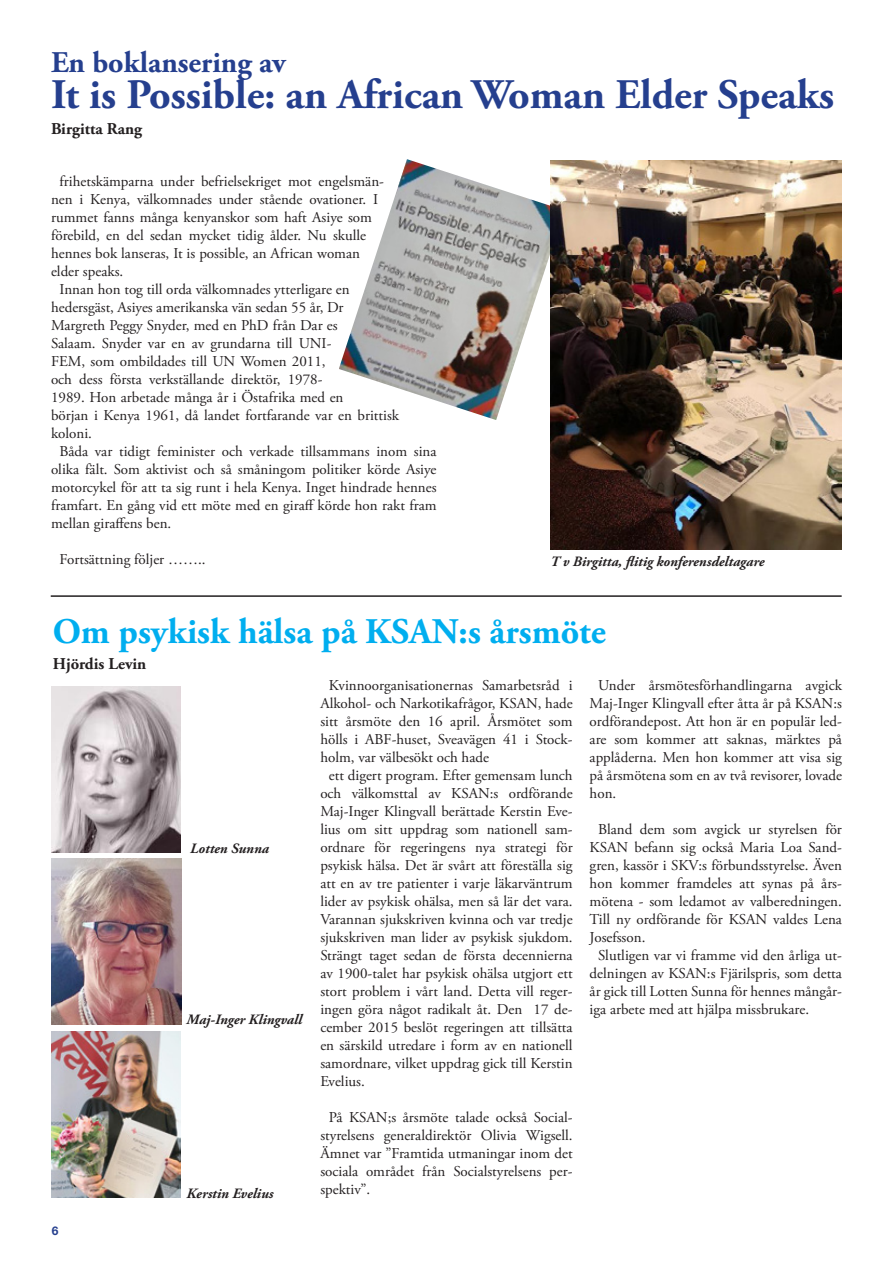
<style>
.page{position:relative;width:893px;height:1263px;background:#fff}
.page>*{position:absolute;margin:0;border:0;box-sizing:border-box;transform-origin:0 0}
.t1{font:700 42px "Adobe Garamond Pro";color:#253f8e}
.t2{font:700 36px "Adobe Garamond Pro";color:#00aeef}
.t3{font:700 30px "Adobe Garamond Pro";color:#253f8e}
.t4{font:700 16.5px "Adobe Garamond Pro";color:#231f20}
.t5{font:15px/18px "Adobe Garamond Pro";color:#231f20;text-align:justify}
.t6{font:italic 700 14.25px "Adobe Garamond Pro";color:#231f20}
.t7{font:700 12px "Helvetica Neue LT Pro";color:#253f8e}
</style>
<div class="page">
<img style="left:51px;top:686px;width:130px;height:167px">
<img style="left:51px;top:858px;width:130px;height:166px">
<img style="left:51px;top:1031px;width:130px;height:166px">
<hr style="left:51px;top:595px;width:791px;height:2px;background:#231f20">
<img style="left:339px;top:159px;width:225px;height:261px">
<img style="left:550px;top:161px;width:292px;height:388px">
<h3 class="t3" style="left:51px;top:45px;width:236px">En boklansering av</h3>
<h1 class="t1" style="left:51px;top:71px;width:785px">It is Possible: an African Woman Elder Speaks</h1>
<p class="t4" style="left:51px;top:119px;width:93px">Birgitta Rang</p>
<p class="t5" style="left:60px;top:173px;width:326px">frihetskämparna under befrielsekriget mot engelsmän-</p>
<p class="t5" style="left:51px;top:191px;width:329px">nen i Kenya, välkomnades under stående ovationer. I</p>
<p class="t5" style="left:51px;top:209px;width:322px">rummet fanns många kenyanskor som haft Asiye som</p>
<p class="t5" style="left:51px;top:227px;width:317px">förebild, en del sedan mycket tidig ålder. Nu skulle</p>
<p class="t5" style="left:51px;top:245px;width:310px">hennes bok lanseras, It is possible, an African woman</p>
<p class="t5" style="left:51px;top:263px;width:74px">elder speaks.</p>
<p class="t5" style="left:60px;top:281px;width:292px">Innan hon tog till orda välkomnades ytterligare en</p>
<p class="t5" style="left:51px;top:299px;width:294px">hedersgäst, Asiyes amerikanska vän sedan 55 år, Dr</p>
<p class="t5" style="left:51px;top:317px;width:288px">Margreth Peggy Snyder, med en PhD från Dar es</p>
<p class="t5" style="left:51px;top:335px;width:282px">Salaam. Snyder var en av grundarna till UNI-</p>
<p class="t5" style="left:51px;top:353px;width:276px">FEM, som ombildades till UN Women 2011,</p>
<p class="t5" style="left:51px;top:371px;width:273px">och dess första verkställande direktör, 1978-</p>
<p class="t5" style="left:51px;top:389px;width:294px">1989. Hon arbetade många år i Östafrika med en</p>
<p class="t5" style="left:51px;top:407px;width:350px">början i Kenya 1961, då landet fortfarande var en brittisk</p>
<p class="t5" style="left:51px;top:425px;width:42px">koloni.</p>
<p class="t5" style="left:60px;top:443px;width:378px">Båda var tidigt feminister och verkade tillsammans inom sina</p>
<p class="t5" style="left:51px;top:461px;width:387px">olika fält. Som aktivist och så småningom politiker körde Asiye</p>
<p class="t5" style="left:51px;top:479px;width:387px">motorcykel för att ta sig runt i hela Kenya. Inget hindrade hennes</p>
<p class="t5" style="left:51px;top:497px;width:387px">framfart. En gång vid ett möte med en giraff körde hon rakt fram</p>
<p class="t5" style="left:51px;top:515px;width:122px">mellan giraffens ben.</p>
<p class="t5" style="left:60px;top:551px;width:147px">Fortsättning följer ……..</p>
<p class="t6" style="left:550px;top:554px;width:216px">T v Birgitta, flitig konferensdeltagare</p>
<h2 class="t2" style="left:53px;top:611px;width:555px">Om psykisk hälsa på KSAN:s årsmöte</h2>
<p class="t4" style="left:53px;top:654px;width:95px">Hjördis Levin</p>
<p class="t7" style="left:52px;top:1224px;width:8px">6</p>
<p class="t6" style="left:190px;top:840px;width:80px">Lotten Sunna</p>
<p class="t6" style="left:187px;top:1011px;width:117px">Maj-Inger Klingvall</p>
<p class="t6" style="left:187px;top:1185px;width:88px">Kerstin Evelius</p>
<p class="t5" style="left:329px;top:677px;width:245px">Kvinnoorganisationernas Samarbetsråd i</p>
<p class="t5" style="left:320px;top:695px;width:254px">Alkohol- och Narkotikafrågor, KSAN, hade</p>
<p class="t5" style="left:320px;top:713px;width:254px">sitt årsmöte den 16 april. Årsmötet som</p>
<p class="t5" style="left:320px;top:731px;width:254px">hölls i ABF-huset, Sveavägen 41 i Stock-</p>
<p class="t5" style="left:320px;top:749px;width:170px">holm, var välbesökt och hade</p>
<p class="t5" style="left:329px;top:767px;width:245px">ett digert program. Efter gemensam lunch</p>
<p class="t5" style="left:320px;top:785px;width:254px">och välkomsttal av KSAN:s ordförande</p>
<p class="t5" style="left:320px;top:803px;width:254px">Maj-Inger Klingvall berättade Kerstin Eve-</p>
<p class="t5" style="left:320px;top:821px;width:254px">lius om sitt uppdrag som nationell sam-</p>
<p class="t5" style="left:320px;top:839px;width:254px">ordnare för regeringens nya strategi för</p>
<p class="t5" style="left:320px;top:857px;width:254px">psykisk hälsa. Det är svårt att föreställa sig</p>
<p class="t5" style="left:320px;top:875px;width:254px">att en av tre patienter i varje läkarväntrum</p>
<p class="t5" style="left:320px;top:893px;width:254px">lider av psykisk ohälsa, men så lär det vara.</p>
<p class="t5" style="left:320px;top:911px;width:254px">Varannan sjukskriven kvinna och var tredje</p>
<p class="t5" style="left:320px;top:929px;width:254px">sjukskriven man lider av psykisk sjukdom.</p>
<p class="t5" style="left:320px;top:947px;width:254px">Strängt taget sedan de första decennierna</p>
<p class="t5" style="left:320px;top:965px;width:254px">av 1900-talet har psykisk ohälsa utgjort ett</p>
<p class="t5" style="left:320px;top:983px;width:254px">stort problem i vårt land. Detta vill reger-</p>
<p class="t5" style="left:320px;top:1001px;width:254px">ingen göra något radikalt åt. Den 17 de-</p>
<p class="t5" style="left:320px;top:1019px;width:254px">cember 2015 beslöt regeringen att tillsätta</p>
<p class="t5" style="left:320px;top:1037px;width:254px">en särskild utredare i form av en nationell</p>
<p class="t5" style="left:320px;top:1055px;width:254px">samordnare, vilket uppdrag gick till Kerstin</p>
<p class="t5" style="left:320px;top:1073px;width:46px">Evelius.</p>
<p class="t5" style="left:320px;top:1109px;width:254px;text-indent:9px">På KSAN;s årsmöte talade också Social&shy;styrelsens generaldirektör Olivia Wigsell.<br>Ämnet var ”Framtida utmaningar inom det sociala området från Socialstyrelsens per&shy;spektiv”.</p>
<p class="t5" style="left:590px;top:677px;width:254px;text-indent:9px">Under årsmötesförhandlingarna avgick Maj-Inger Klingvall efter åtta år på KSAN:s ordförandepost. Att hon är en populär led&shy;are som kommer att saknas, märktes på applåderna. Men hon kommer att visa sig på årsmötena som en av två revisorer, lovade hon.</p>
<p class="t5" style="left:598px;top:821px;width:245px">Bland dem som avgick ur styrelsen för</p>
<p class="t5" style="left:590px;top:839px;width:254px">KSAN befann sig också Maria Loa Sand-</p>
<p class="t5" style="left:590px;top:857px;width:254px">gren, kassör i SKV:s förbundsstyrelse. Även</p>
<p class="t5" style="left:590px;top:875px;width:254px">hon kommer framdeles att synas på års-</p>
<p class="t5" style="left:590px;top:893px;width:254px">mötena - som ledamot av valberedningen.</p>
<p class="t5" style="left:590px;top:911px;width:254px">Till ny ordförande för KSAN valdes Lena</p>
<p class="t5" style="left:590px;top:929px;width:57px">Josefsson.</p>
<p class="t5" style="left:598px;top:947px;width:245px">Slutligen var vi framme vid den årliga ut-</p>
<p class="t5" style="left:590px;top:965px;width:254px">delningen av KSAN:s Fjärilspris, som detta</p>
<p class="t5" style="left:590px;top:983px;width:254px">år gick till Lotten Sunna för hennes mångår-</p>
<p class="t5" style="left:590px;top:1001px;width:221px">iga arbete med att hjälpa missbrukare.</p>
</div>
